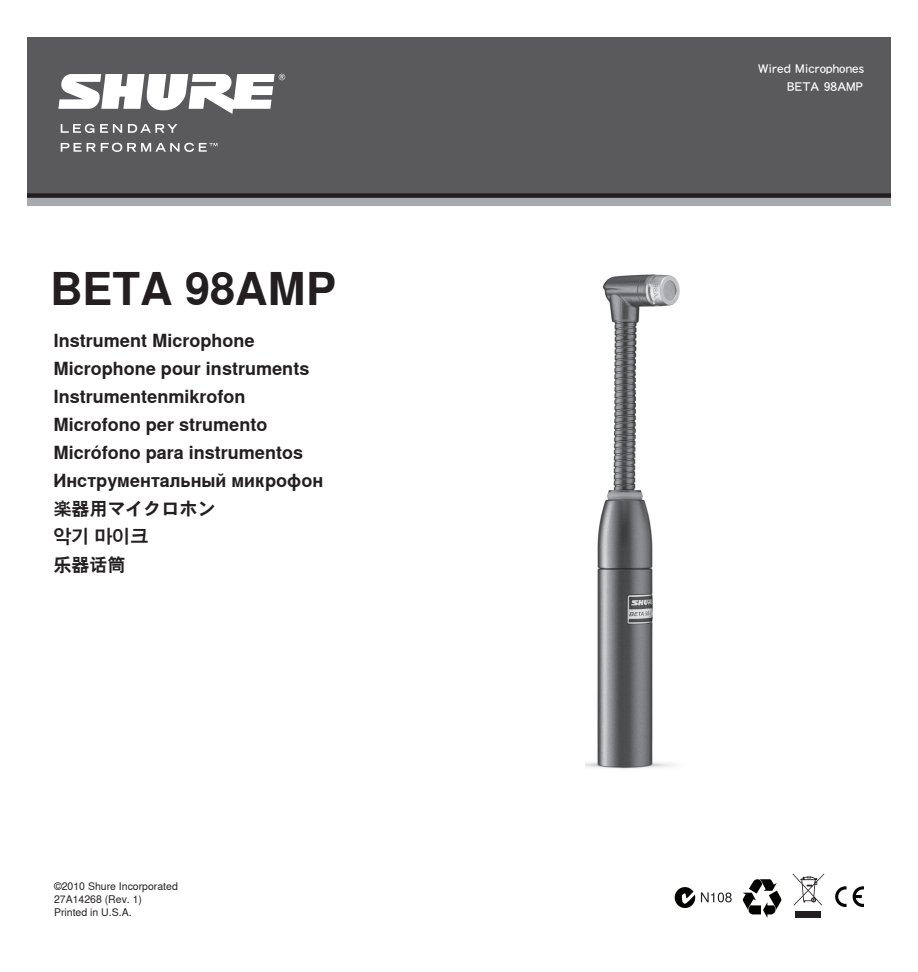
<style>
.page{position:relative;width:918px;height:972px;background:#fff}
.page>*{position:absolute;margin:0;border:0;box-sizing:border-box;transform-origin:0 0}
.t1{font:700 45px "Nimbus Sans Global";color:#231f20}
.t2{font:700 18px "Nimbus Sans Global";color:#231f20}
.t3{font:13.5px/18.6px "DFHS Gothic Std W5";color:#fff;text-align:right}
.t4{font:10.5px/12.6px "Nimbus Sans Global";color:#231f20}
</style>
<div class="page">
<div style="left:27px;top:37px;width:864px;height:157px;background:#5a5a5d"></div>
<div style="left:27px;top:197px;width:864px;height:9px;background:#a8a9ad"></div>
<div style="left:27px;top:193px;width:864px;height:5px;background:#231f20"></div>
<svg style="left:58px;top:74px;width:227px;height:40px"></svg>
<svg style="left:61px;top:124px;width:33px;height:9px"></svg>
<svg style="left:100px;top:124px;width:22px;height:9px"></svg>
<svg style="left:128px;top:124px;width:50px;height:9px"></svg>
<svg style="left:61px;top:143px;width:156px;height:9px"></svg>
<svg style="left:675px;top:887px;width:20px;height:21px"></svg>
<svg style="left:701px;top:892px;width:31px;height:10px"></svg>
<svg style="left:793px;top:874px;width:31px;height:32px"></svg>
<div style="left:795px;top:912px;width:26px;height:6px;background:#231f20"></div>
<svg style="left:835px;top:886px;width:12px;height:21px"></svg>
<svg style="left:853px;top:886px;width:11px;height:21px"></svg>
<svg style="left:742px;top:879px;width:40px;height:39px"></svg>
<img style="left:585px;top:274px;width:95px;height:495px">
<h1 class="t1" style="left:51px;top:264px;width:287px">BETA 98AMP</h1>
<p class="t2" style="left:53px;top:330px;width:203px">Instrument Microphone</p>
<p class="t2" style="left:53px;top:358px;width:257px">Microphone pour instruments</p>
<p class="t2" style="left:53px;top:386px;width:194px">Instrumentenmikrofon</p>
<p class="t2" style="left:53px;top:414px;width:215px">Microfono per strumento</p>
<p class="t2" style="left:53px;top:442px;width:251px">Micrófono para instrumentos</p>
<p class="t2" style="left:53px;top:471px;width:271px">Инструментальный микрофон</p>
<p class="t2" style="left:53px;top:499px;width:163px">楽器用マイクロホン</p>
<p class="t2" style="left:53px;top:527px;width:97px">악기 마이크</p>
<p class="t2" style="left:53px;top:555px;width:73px">乐器话筒</p>
<p class="t4" style="left:54px;top:880px;width:125px">©2010 Shure Incorporated<br>27A14268 (Rev. 1)<br>Printed in U.S.A.</p>
<p class="t3" style="left:758px;top:58px;width:107px">Wired Microphones<br>BETA 98AMP</p>
</div>
